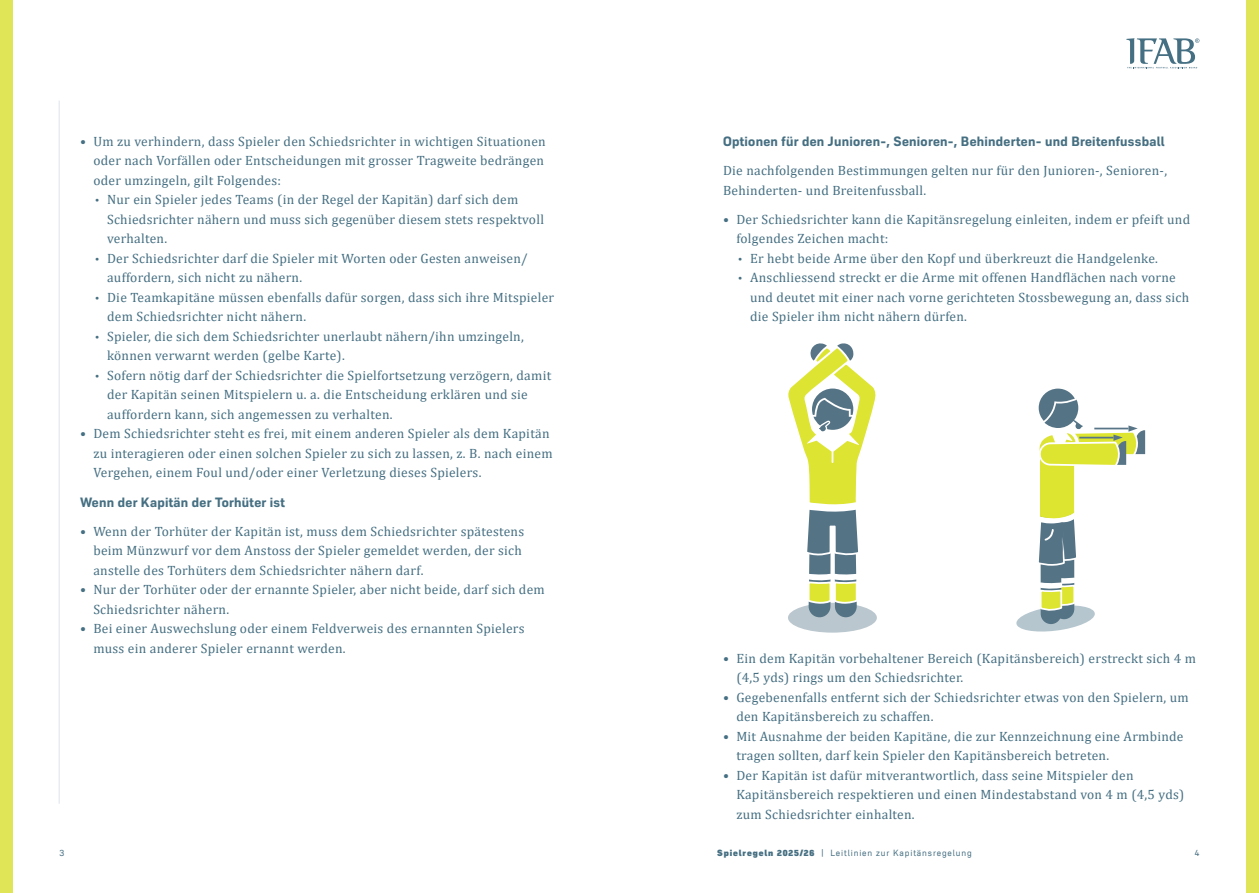
<style>
.page{position:relative;width:1259px;height:893px;background:#fff}
.page>*{position:absolute;margin:0;border:0;box-sizing:border-box;transform-origin:0 0}
.Body_-_Cambria_Regular_9_13{font:13.5px/19.5px "Cambria";letter-spacing:.02em;color:#456f82}
.Headline_-_Roag_Bold_9_13_2_rows{font:700 13.5px "Roag";letter-spacing:.02em;color:#456f82}
.Footer_-_Roag_6_12{font:9px "Roag";letter-spacing:.1em;color:#456f82}
.s1{font-family:"Glober";font-weight:700}
.s2{font-weight:900}
</style>
<div class="page">
<svg style="left:1126px;top:38px;width:73px;height:30px"></svg>
<hr style="left:59px;top:101px;width:1px;height:703px;background:#dbe4e9">
<div style="left:0;top:0;width:13px;height:893px;background:#e0e457"></div>
<div style="left:1246px;top:0;width:13px;height:893px;background:#e0e457"></div>
<div style="left:788px;top:603px;width:89px;height:30px;background:#bbc7ce;border-radius:50%"></div>
<svg style="left:788px;top:343px;width:88px;height:274px"></svg>
<svg style="left:1016px;top:388px;width:129px;height:244px"></svg>
<p class="Headline_-_Roag_Bold_9_13_2_rows" style="left:723px;top:131px;width:443px">Optionen für den Junioren-, Senioren-, Behinderten- und Breitenfussball</p>
<p class="Body_-_Cambria_Regular_9_13" style="left:723px;top:161px;width:445px">Die nachfolgenden Bestimmungen gelten nur für den Junioren-, Senioren-,<br>Behinderten- und Breitenfussball.</p>
<p class="Body_-_Cambria_Regular_9_13" style="left:736px;top:209px;width:455px;text-indent:-13px">• Der Schiedsrichter kann die Kapitänsregelung einleiten, indem er pfeift und folgendes Zeichen macht:</p>
<p class="Body_-_Cambria_Regular_9_13" style="left:738px;top:248px;width:421px"><span class="s1">•</span> Er hebt beide Arme über den Kopf und überkreuzt die Handgelenke.</p>
<p class="Body_-_Cambria_Regular_9_13" style="left:750px;top:268px;width:440px;text-indent:-12px"><span class="s1">•</span> Anschliessend streckt er die Arme mit offenen Handflächen nach vorne und deutet mit einer nach vorne gerichteten Stossbewegung an, dass sich die Spieler ihm nicht nähern dürfen.</p>
<p class="Body_-_Cambria_Regular_9_13" style="left:93px;top:131px;width:454px;text-indent:-13px">• Um zu verhindern, dass Spieler den Schiedsrichter in wichtigen Situationen oder nach Vorfällen oder Entscheidungen mit grosser Tragweite bedrängen oder umzingeln, gilt Folgendes:</p>
<p class="Body_-_Cambria_Regular_9_13" style="left:107px;top:190px;width:438px;text-indent:-12px"><span class="s1">•</span> Nur ein Spieler jedes Teams (in der Regel der Kapitän) darf sich dem<br>Schiedsrichter nähern und muss sich gegenüber diesem stets respektvoll verhalten.</p>
<p class="Body_-_Cambria_Regular_9_13" style="left:107px;top:248px;width:422px;text-indent:-12px"><span class="s1">•</span> Der Schiedsrichter darf die Spieler mit Worten oder Gesten anweisen/ auffordern, sich nicht zu nähern.</p>
<p class="Body_-_Cambria_Regular_9_13" style="left:107px;top:287px;width:448px;text-indent:-12px"><span class="s1">•</span> Die Teamkapitäne müssen ebenfalls dafür sorgen, dass sich ihre Mitspieler dem Schiedsrichter nicht nähern.</p>
<p class="Body_-_Cambria_Regular_9_13" style="left:107px;top:326px;width:418px;text-indent:-12px"><span class="s1">•</span> Spieler, die sich dem Schiedsrichter unerlaubt nähern/ihn umzingeln, können verwarnt werden (gelbe Karte).</p>
<p class="Body_-_Cambria_Regular_9_13" style="left:107px;top:365px;width:446px;text-indent:-12px"><span class="s1">•</span> Sofern nötig darf der Schiedsrichter die Spielfortsetzung verzögern, damit der Kapitän seinen Mitspielern u. a. die Entscheidung erklären und sie auffordern kann, sich angemessen zu verhalten.</p>
<p class="Body_-_Cambria_Regular_9_13" style="left:93px;top:424px;width:461px;text-indent:-13px">• Dem Schiedsrichter steht es frei, mit einem anderen Spieler als dem Kapitän zu interagieren oder einen solchen Spieler zu sich zu lassen, z. B. nach einem<br>Vergehen, einem Foul und/oder einer Verletzung dieses Spielers.</p>
<p class="Headline_-_Roag_Bold_9_13_2_rows" style="left:80px;top:491px;width:206px">Wenn der Kapitän der Torhüter ist</p>
<p class="Body_-_Cambria_Regular_9_13" style="left:93px;top:521px;width:432px;text-indent:-13px">• Wenn der Torhüter der Kapitän ist, muss dem Schiedsrichter spätestens beim Münzwurf vor dem Anstoss der Spieler gemeldet werden, der sich anstelle des Torhüters dem Schiedsrichter nähern darf.</p>
<p class="Body_-_Cambria_Regular_9_13" style="left:93px;top:580px;width:453px;text-indent:-13px">• Nur der Torhüter oder der ernannte Spieler, aber nicht beide, darf sich dem<br>Schiedsrichter nähern.</p>
<p class="Body_-_Cambria_Regular_9_13" style="left:93px;top:619px;width:433px;text-indent:-13px">• Bei einer Auswechslung oder einem Feldverweis des ernannten Spielers muss ein anderer Spieler ernannt werden.</p>
<p class="Body_-_Cambria_Regular_9_13" style="left:736px;top:648px;width:461px;text-indent:-13px">• Ein dem Kapitän vorbehaltener Bereich (Kapitänsbereich) erstreckt sich 4 m (4,5 yds) rings um den Schiedsrichter.</p>
<p class="Body_-_Cambria_Regular_9_13" style="left:736px;top:687px;width:454px;text-indent:-13px">• Gegebenenfalls entfernt sich der Schiedsrichter etwas von den Spielern, um den Kapitänsbereich zu schaffen.</p>
<p class="Body_-_Cambria_Regular_9_13" style="left:736px;top:726px;width:449px;text-indent:-13px">• Mit Ausnahme der beiden Kapitäne, die zur Kennzeichnung eine Armbinde tragen sollten, darf kein Spieler den Kapitänsbereich betreten.</p>
<p class="Body_-_Cambria_Regular_9_13" style="left:736px;top:765px;width:449px;text-indent:-13px">• Der Kapitän ist dafür mitverantwortlich, dass seine Mitspieler den<br>Kapitänsbereich respektieren und einen Mindestabstand von 4 m (4,5 yds) zum Schiedsrichter einhalten.</p>
<p class="Footer_-_Roag_6_12" style="left:717px;top:846px;width:256px"><span class="s2">Spielregeln 2025/26</span> | Leitlinien zur Kapitänsregelung</p>
<p class="Footer_-_Roag_6_12" style="left:60px;top:846px;width:6px">3</p>
<p class="Footer_-_Roag_6_12" style="left:1194px;top:846px;width:6px">4</p>
</div>
